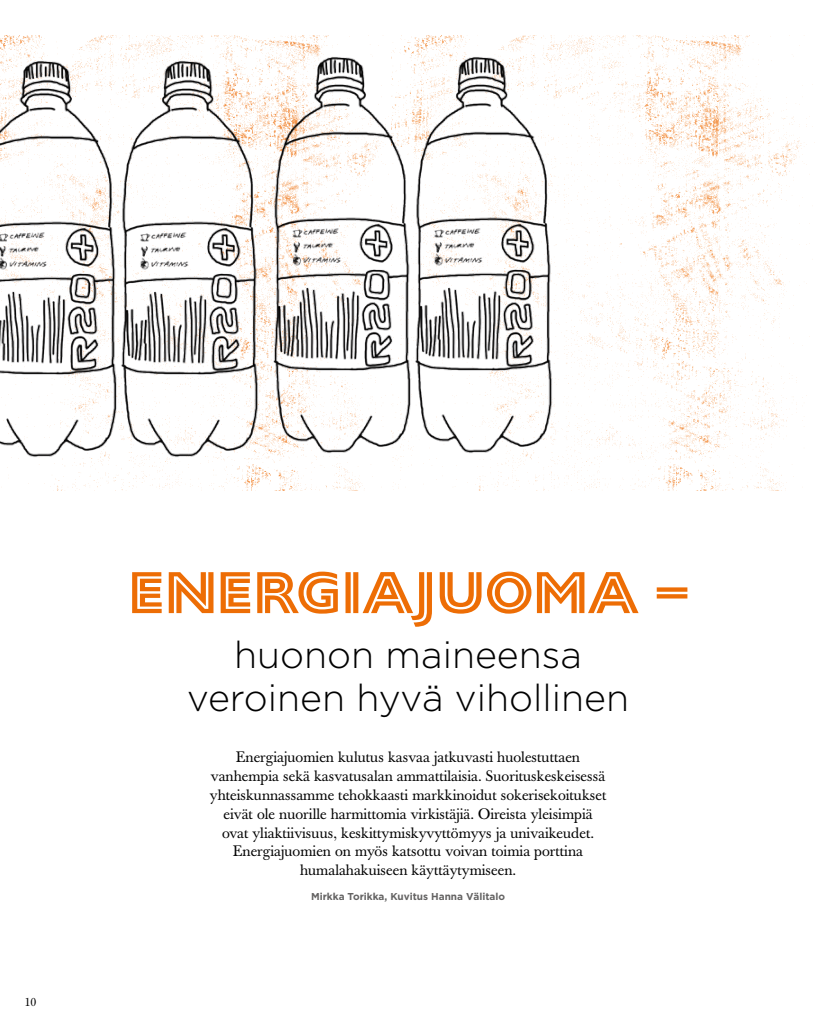
<style>
.page{position:relative;width:815px;height:1028px;background:#fff}
.page>*{position:absolute;margin:0;border:0;box-sizing:border-box;transform-origin:0 0}
.t1{font:700 60px "Gill Sans Nova Inline";color:#ed6d05}
.t2{font:300 37.5px/42.5px "Gotham";color:#000;text-align:center}
.t3{font:15px/18.8px "Baskerville";color:#000;text-align:center}
.t4{font:11.88px "Baskerville";color:#000}
.t5{font:700 10px "Gotham";color:#646363}
</style>
<div class="page">
<img style="left:393px;top:35px;width:422px;height:455px">
<img style="left:0;top:35px;width:382px;height:455px">
<img style="left:163px;top:43px;width:142px;height:424px">
<img style="left:0;top:43px;width:163px;height:424px">
<img style="left:457px;top:39px;width:142px;height:424px">
<img style="left:227px;top:39px;width:230px;height:424px">
<p class="t4" style="left:25px;top:994px;width:13px">10</p>
<h1 class="t1" style="left:129px;top:551px;width:561px">ENERGIAJUOMA –</h1>
<h2 class="t2" style="left:187px;top:633px;width:443px">huonon maineensa veroinen hyvä vihollinen</h2>
<p class="t3" style="left:210px;top:748px;width:398px">Energiajuomien kulutus kasvaa jatkuvasti huolestuttaen vanhempia sekä kasvatusalan ammattilaisia. Suorituskeskeisessä yhteiskunnassamme tehokkaasti markkinoidut sokerisekoitukset eivät ole nuorille harmittomia virkistäjiä. Oireista yleisimpiä ovat yliaktiivisuus, keskittymiskyvyttömyys ja univaikeudet.<br>Energiajuomien on myös katsottu voivan toimia porttina humalahakuiseen käyttäytymiseen.</p>
<p class="t5" style="left:311px;top:891px;width:196px">Mirkka Torikka, Kuvitus Hanna Välitalo</p>
</div>
